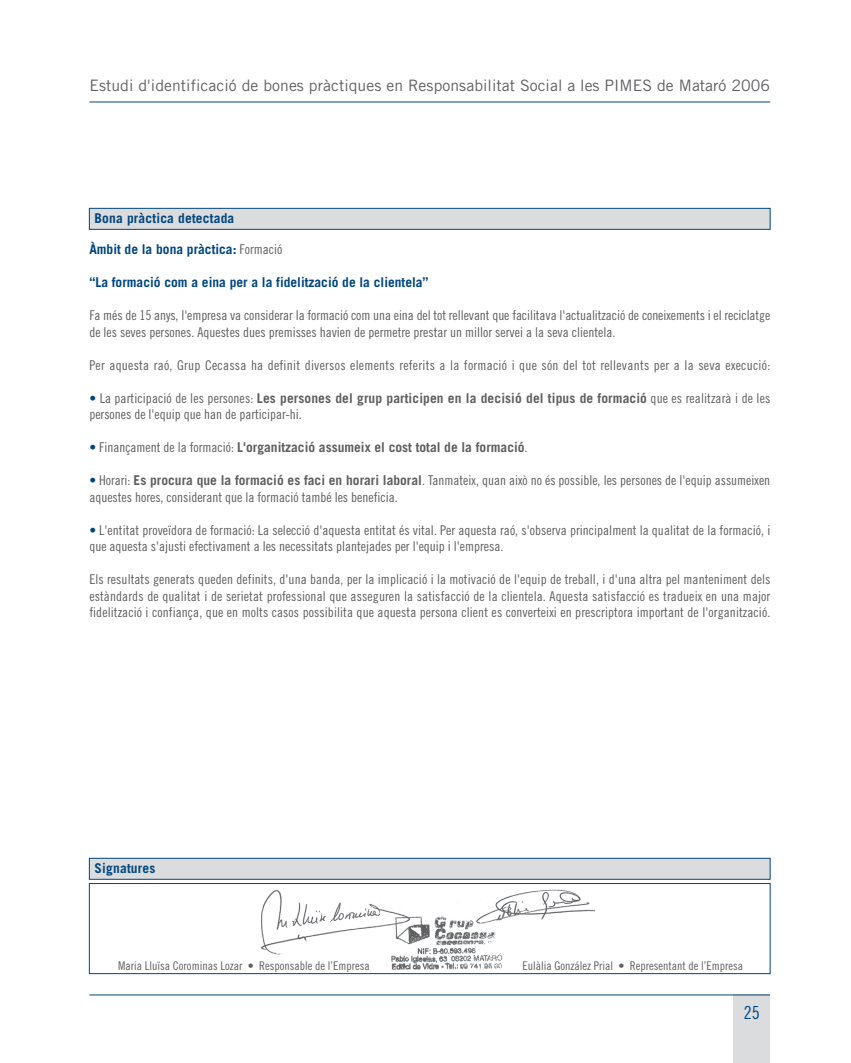
<style>
.page{position:relative;width:851px;height:1063px;background:#fff}
.page>*{position:absolute;margin:0;border:0;box-sizing:border-box;transform-origin:0 0}
.t1{font:18px "Trade Gothic Cond Eighteen";color:#00467e}
.t2{font:15.75px "Trade Gothic";letter-spacing:.005em;color:#5f5f62}
.t3{font:13.5px/16.5px "Trade Gothic Cond Eighteen";color:#5f5f62}
.t4{font:700 13.5px "Trade Gothic";letter-spacing:.005em;color:#5f5f62}
.t5{font:700 13.5px "Trade Gothic";color:#00467e}
.t6{font:13.5px "Trade Gothic Cond Eighteen";letter-spacing:.02em;color:#5f5f62}
.t7{font:12px "Trade Gothic Cond Eighteen";color:#5f5f62}
.s1{font-family:"Trade Gothic Cond Eighteen";font-weight:400;color:#5f5f62}
.s2{font-family:"Trade Gothic Cond Eighteen";font-weight:400;color:#00467e}
.s3{font-family:"Trade Gothic Cond Eighteen";font-weight:400}
.s4{color:#00467e}
.s5{font-family:"Trade Gothic";font-weight:700}
</style>
<div class="page">
<img style="left:256px;top:889px;width:342px;height:86px">
<hr style="left:89px;top:102px;width:681px;height:1px;background:#00467e">
<div style="left:733px;top:995px;width:37px;height:68px;background:#dbdcde"></div>
<hr style="left:89px;top:995px;width:681px;height:1px;background:#00467e">
<div style="left:89px;top:208px;width:681px;height:22px;background:#dbdcde;border:1px solid #00467e"></div>
<div style="left:89px;top:858px;width:681px;height:21px;background:#dbdcde"></div>
<div style="left:89px;top:858px;width:681px;height:22px;border:1px solid #00467e"></div>
<div style="left:89px;top:883px;width:681px;height:91px;border:1px solid #00467e"></div>
<p class="t2" style="left:89px;top:80px;width:682px">Estudi d'identificació de bones pràctiques en Responsabilitat Social a les PIMES de Mataró 2006</p>
<p class="t5" style="left:95px;top:214px;width:141px">Bona pràctica detectada</p>
<p class="t5" style="left:89px;top:244px;width:194px">Àmbit de la bona pràctica: <span class="s1">Formació</span></p>
<p class="t5" style="left:89px;top:277px;width:341px">“La formació com a eina per a la fidelització de la clientela”</p>
<p class="t3" style="left:89px;top:308px;width:682px">Fa més de 15 anys, l'empresa va considerar la formació com una eina del tot rellevant que facilitava l'actualització de coneixements i el reciclatge de les seves persones. Aquestes dues premisses havien de permetre prestar un millor servei a la seva clientela.</p>
<p class="t6" style="left:89px;top:360px;width:682px">Per aquesta raó, Grup Cecassa ha definit diversos elements referits a la formació i que són del tot rellevants per a la seva execució:</p>
<p class="t4" style="left:89px;top:393px;width:682px"><span class="s2">•</span> <span class="s3">La participació de les persones:</span> Les persones del grup participen en la decisió del tipus de formació <span class="s3">que es realitzarà i de les</span></p>
<p class="t3" style="left:89px;top:407px;width:214px">persones de l'equip que han de participar-hi.</p>
<p class="t4" style="left:89px;top:442px;width:439px"><span class="s2">•</span> <span class="s3">Finançament de la formació:</span> L'organització assumeix el cost total de la formació<span class="s3">.</span></p>
<p class="t3" style="left:89px;top:473px;width:682px"><span class="s4">•</span> Horari: <span class="s5">Es procura que la formació es faci en horari laboral</span>. Tanmateix, quan això no és possible, les persones de l'equip assumeixen aquestes hores, considerant que la formació també les beneficia.</p>
<p class="t3" style="left:89px;top:523px;width:682px"><span class="s4">•</span> L'entitat proveïdora de formació: La selecció d'aquesta entitat és vital. Per aquesta raó, s'observa principalment la qualitat de la formació, i que aquesta s'ajusti efectivament a les necessitats plantejades per l'equip i l'empresa.</p>
<p class="t3" style="left:89px;top:572px;width:682px;text-align:justify">Els resultats generats queden definits, d'una banda, per la implicació i la motivació de l'equip de treball, i d'una altra pel manteniment dels estàndards de qualitat i de serietat professional que asseguren la satisfacció de la clientela. Aquesta satisfacció es tradueix en una major fidelització i confiança, que en molts casos possibilita que aquesta persona client es converteixi en prescriptora important de l'organització.</p>
<p class="t5" style="left:95px;top:863px;width:62px">Signatures</p>
<p class="t7" style="left:118px;top:961px;width:253px">Maria Lluïsa Corominas Lozar • Responsable de l’Empresa</p>
<p class="t7" style="left:522px;top:961px;width:222px">Eulàlia González Prial • Representant de l’Empresa</p>
<h1 class="t1" style="left:743px;top:1006px;width:17px">25</h1>
</div>
